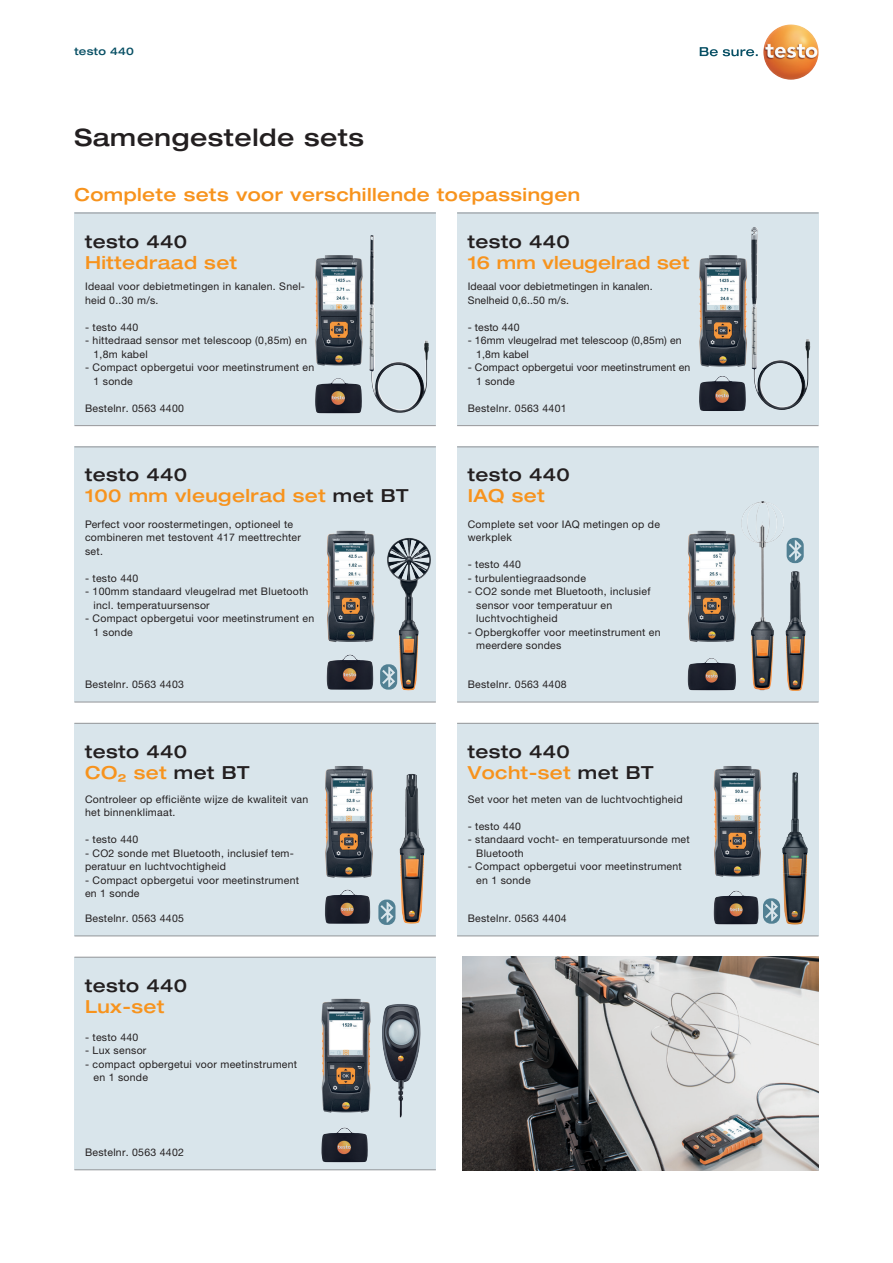
<style>
.page{position:relative;width:893px;height:1263px;background:#fff}
.page>*{position:absolute;margin:0;border:0;box-sizing:border-box;transform-origin:0 0}
.t1{font:500 expanded 24px "Helvetica Neue LTW1 G";letter-spacing:.025em;color:#231f20}
.t2{font:500 expanded 18px/21px "Helvetica Neue LTW1 G";letter-spacing:.025em;color:#f7931d}
.t3{font:500 expanded 18px/21px "Helvetica Neue LTW1 G";letter-spacing:.025em;color:#231f20}
.t4{font:10.5px/13.5px "Helvetica Neue LTW1 G";letter-spacing:.025em;color:#231f20}
.t5{font:500 expanded 10.5px "Helvetica Neue LTW1 G";letter-spacing:.025em;color:#074f64}
.s1{color:#231f20}
.s2{color:#f7931d}
</style>
<div class="page">
<div style="left:74px;top:213px;width:362px;height:212px;background:#d9e5eb"></div>
<div style="left:74px;top:446px;width:362px;height:256px;background:#d9e5eb"></div>
<div style="left:74px;top:723px;width:362px;height:212px;background:#d9e5eb"></div>
<div style="left:74px;top:957px;width:362px;height:212px;background:#d9e5eb"></div>
<div style="left:457px;top:723px;width:362px;height:212px;background:#d9e5eb"></div>
<div style="left:457px;top:446px;width:362px;height:256px;background:#d9e5eb"></div>
<div style="left:457px;top:213px;width:362px;height:212px;background:#d9e5eb"></div>
<hr style="left:74px;top:213px;width:362px;height:1px;background:#939598">
<hr style="left:74px;top:446px;width:362px;height:1px;background:#939598">
<hr style="left:74px;top:723px;width:362px;height:1px;background:#939598">
<hr style="left:74px;top:957px;width:362px;height:1px;background:#939598">
<hr style="left:457px;top:723px;width:362px;height:1px;background:#939598">
<hr style="left:457px;top:446px;width:362px;height:1px;background:#939598">
<hr style="left:457px;top:213px;width:362px;height:1px;background:#939598">
<hr style="left:74px;top:425px;width:362px;height:1px;background:#939598">
<hr style="left:74px;top:702px;width:362px;height:1px;background:#939598">
<hr style="left:74px;top:935px;width:362px;height:1px;background:#939598">
<hr style="left:74px;top:1169px;width:362px;height:1px;background:#939598">
<hr style="left:457px;top:935px;width:362px;height:1px;background:#939598">
<hr style="left:457px;top:702px;width:362px;height:1px;background:#939598">
<hr style="left:457px;top:425px;width:362px;height:1px;background:#939598">
<svg style="left:700px;top:47px;width:58px;height:9px"></svg>
<img style="left:763px;top:24px;width:56px;height:56px;border-radius:28px">
<img style="left:462px;top:957px;width:357px;height:213px">
<img style="left:741px;top:501px;width:43px;height:189px">
<img style="left:786px;top:571px;width:20px;height:120px">
<img style="left:687px;top:658px;width:49px;height:32px">
<img style="left:751px;top:227px;width:59px;height:183px">
<img style="left:699px;top:376px;width:47px;height:35px">
<img style="left:387px;top:538px;width:44px;height:152px">
<img style="left:327px;top:654px;width:46px;height:36px">
<img style="left:325px;top:766px;width:48px;height:112px">
<img style="left:399px;top:774px;width:26px;height:150px">
<img style="left:325px;top:890px;width:46px;height:34px">
<img style="left:713px;top:766px;width:48px;height:111px">
<img style="left:713px;top:891px;width:46px;height:33px">
<img style="left:791px;top:772px;width:8px;height:51px">
<img style="left:782px;top:823px;width:26px;height:101px">
<img style="left:321px;top:998px;width:50px;height:115px">
<img style="left:382px;top:1004px;width:39px;height:113px">
<img style="left:321px;top:1127px;width:47px;height:35px">
<img style="left:688px;top:531px;width:48px;height:111px">
<img style="left:699px;top:255px;width:48px;height:112px">
<img style="left:327px;top:531px;width:48px;height:111px">
<img style="left:369px;top:235px;width:60px;height:178px">
<img style="left:315px;top:378px;width:47px;height:35px">
<img style="left:315px;top:255px;width:48px;height:111px">
<svg style="left:787px;top:538px;width:17px;height:25px"></svg>
<svg style="left:763px;top:898px;width:17px;height:26px"></svg>
<svg style="left:380px;top:664px;width:17px;height:26px"></svg>
<svg style="left:378px;top:899px;width:17px;height:26px"></svg>
<p class="t5" style="left:74px;top:44px;width:61px">testo 440</p>
<h1 class="t1" style="left:74px;top:122px;width:291px">Samengestelde sets</h1>
<h2 class="t2" style="left:74px;top:183px;width:507px">Complete sets voor verschillende toepassingen</h2>
<h2 class="t3" style="left:85px;top:230px;width:104px">testo 440</h2>
<h2 class="t2" style="left:85px;top:251px;width:154px">Hittedraad set</h2>
<h2 class="t3" style="left:468px;top:230px;width:104px">testo 440</h2>
<h2 class="t2" style="left:468px;top:251px;width:223px">16 mm vleugelrad set</h2>
<p class="t4" style="left:85px;top:280px;width:221px">Ideaal voor debietmetingen in kanalen. Snel&shy;heid 0..30 m/s.</p>
<p class="t4" style="left:85px;top:320px;width:55px">- testo 440</p>
<p class="t4" style="left:94px;top:334px;width:215px;text-indent:-9px">- hittedraad sensor met telescoop (0,85m) en<br>1,8m kabel</p>
<p class="t4" style="left:94px;top:361px;width:222px;text-indent:-9px">- Compact opbergetui voor meetinstrument en<br>1 sonde</p>
<p class="t4" style="left:468px;top:280px;width:186px">Ideaal voor debietmetingen in kanalen.<br>Snelheid 0,6..50 m/s.</p>
<p class="t4" style="left:468px;top:320px;width:53px">- testo 440</p>
<p class="t4" style="left:476px;top:334px;width:207px;text-indent:-9px">- 16mm vleugelrad met telescoop (0,85m) en<br>1,8m kabel</p>
<p class="t4" style="left:476px;top:361px;width:216px;text-indent:-9px">- Compact opbergetui voor meetinstrument en<br>1 sonde</p>
<p class="t4" style="left:85px;top:401px;width:100px">Bestelnr. 0563 4400</p>
<p class="t4" style="left:468px;top:401px;width:100px">Bestelnr. 0563 4401</p>
<h2 class="t2" style="left:85px;top:464px;width:325px"><span class="s1">testo 440<br></span>100 mm vleugelrad set <span class="s1">met BT</span></h2>
<h2 class="t3" style="left:468px;top:464px;width:104px">testo 440</h2>
<h2 class="t2" style="left:468px;top:485px;width:78px">IAQ set</h2>
<p class="t4" style="left:85px;top:517px;width:217px">Perfect voor roostermetingen, optioneel te combineren met testovent 417 meettrechter set.</p>
<p class="t4" style="left:85px;top:571px;width:55px">- testo 440</p>
<p class="t4" style="left:94px;top:584px;width:216px;text-indent:-9px">- 100mm standaard vleugelrad met Bluetooth incl. temperatuursensor</p>
<p class="t4" style="left:94px;top:611px;width:222px;text-indent:-9px">- Compact opbergetui voor meetinstrument en<br>1 sonde</p>
<p class="t4" style="left:468px;top:517px;width:194px">Complete set voor IAQ metingen op de werkplek</p>
<p class="t4" style="left:468px;top:558px;width:55px">- testo 440</p>
<p class="t4" style="left:468px;top:571px;width:120px">- turbulentiegraadsonde</p>
<p class="t4" style="left:476px;top:585px;width:176px;text-indent:-9px">- CO2 sonde met Bluetooth, inclusief sensor voor temperatuur en luchtvochtigheid</p>
<p class="t4" style="left:476px;top:625px;width:186px;text-indent:-9px">- Opbergkoffer voor meetinstrument en meerdere sondes</p>
<p class="t4" style="left:85px;top:677px;width:100px">Bestelnr. 0563 4403</p>
<p class="t4" style="left:468px;top:677px;width:100px">Bestelnr. 0563 4408</p>
<h2 class="t3" style="left:85px;top:740px;width:166px">testo 440<br><span class="s2">CO₂ set</span> met BT</h2>
<h2 class="t3" style="left:468px;top:740px;width:187px">testo 440<br><span class="s2">Vocht-set</span> met BT</h2>
<p class="t4" style="left:85px;top:792px;width:225px">Controleer op efficiënte wijze de kwaliteit van het binnenklimaat.</p>
<p class="t4" style="left:85px;top:833px;width:55px">- testo 440</p>
<p class="t4" style="left:85px;top:846px;width:210px">- CO2 sonde met Bluetooth, inclusief tem&shy;peratuur en luchtvochtigheid</p>
<p class="t4" style="left:85px;top:873px;width:216px">- Compact opbergetui voor meetinstrument en 1 sonde</p>
<p class="t4" style="left:468px;top:792px;width:216px">Set voor het meten van de luchtvochtigheid</p>
<p class="t4" style="left:468px;top:819px;width:55px">- testo 440</p>
<p class="t4" style="left:476px;top:833px;width:215px;text-indent:-9px">- standaard vocht- en temperatuursonde met<br>Bluetooth</p>
<p class="t4" style="left:476px;top:860px;width:207px;text-indent:-9px">- Compact opbergetui voor meetinstrument en 1 sonde</p>
<p class="t4" style="left:85px;top:911px;width:100px">Bestelnr. 0563 4405</p>
<p class="t4" style="left:468px;top:911px;width:100px">Bestelnr. 0563 4404</p>
<h2 class="t3" style="left:85px;top:974px;width:104px">testo 440</h2>
<h2 class="t2" style="left:85px;top:995px;width:81px">Lux-set</h2>
<p class="t4" style="left:85px;top:1030px;width:55px">- testo 440</p>
<p class="t4" style="left:85px;top:1044px;width:63px">- Lux sensor</p>
<p class="t4" style="left:94px;top:1057px;width:205px;text-indent:-9px">- compact opbergetui voor meetinstrument en 1 sonde</p>
<p class="t4" style="left:85px;top:1145px;width:100px">Bestelnr. 0563 4402</p>
</div>
